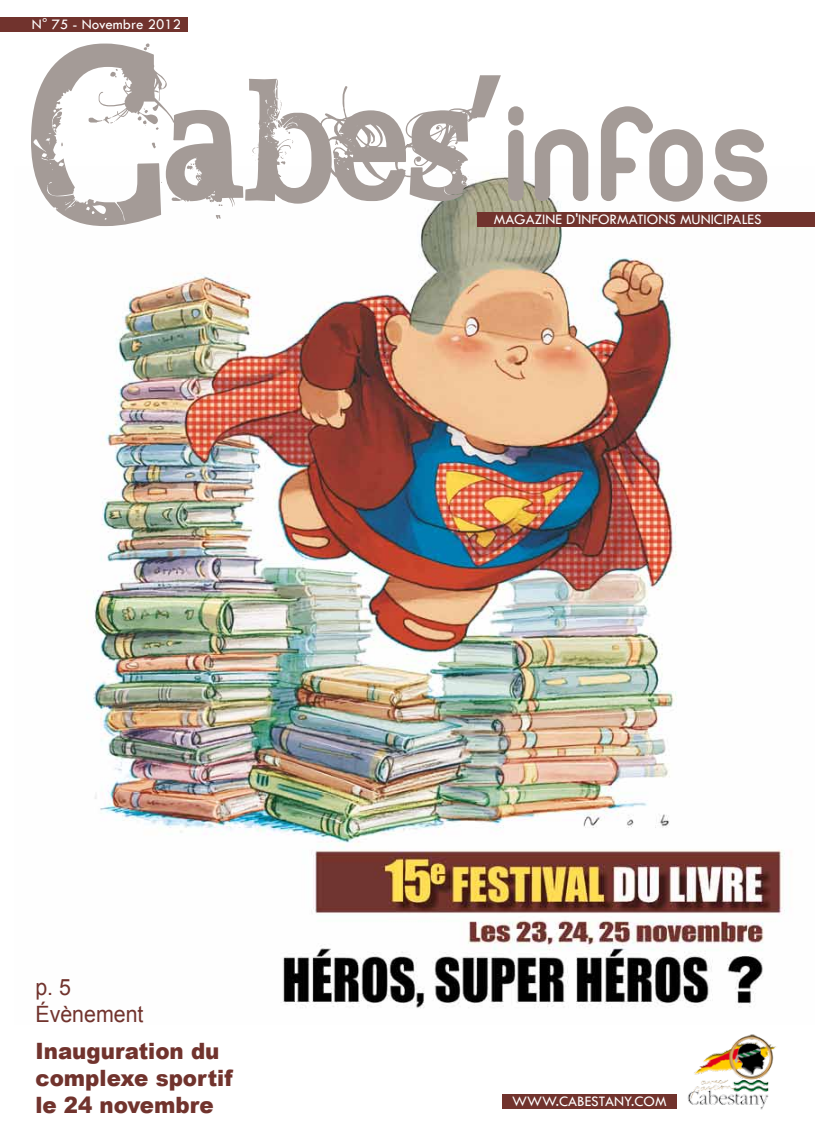
<style>
.page{position:relative;width:815px;height:1134px;background:#fff}
.page>*{position:absolute;margin:0;border:0;box-sizing:border-box;transform-origin:0 0}
.t1{font:900 22.5px/27px "Arial";color:#71332d;scale:.95 1}
.t2{font:22.5px/27px "Arial";color:#71332d;scale:.95 1}
.t3{font:15px "Tw Cen";color:#fff}
</style>
<div class="page">
<img style="left:87px;top:176px;width:728px;height:832px">
<div style="left:477px;top:213px;width:338px;height:14px;background:#71332d"></div>
<svg style="left:31px;top:44px;width:736px;height:182px"></svg>
<div style="left:502px;top:1094px;width:175px;height:14px;background:#71332d"></div>
<img style="left:687px;top:1034px;width:89px;height:76px">
<div style="left:0;top:18px;width:188px;height:14px;background:#71332d"></div>
<p class="t3" style="left:32px;top:15px;width:151px">N° 75 - Novembre 2012</p>
<p class="t3" style="left:494px;top:210px;width:269px">MAGAZINE D'INFORMATIONS MUNICIPALES</p>
<h1 class="t2" style="left:35px;top:973px;width:115px">p. 5<br>Évènement</h1>
<h1 class="t1" style="left:35px;top:1037px;width:209px">Inauguration du complexe sportif le 24 novembre</h1>
<p class="t3" style="left:512px;top:1092px;width:156px">WWW.CABESTANY.COM</p>
</div>
